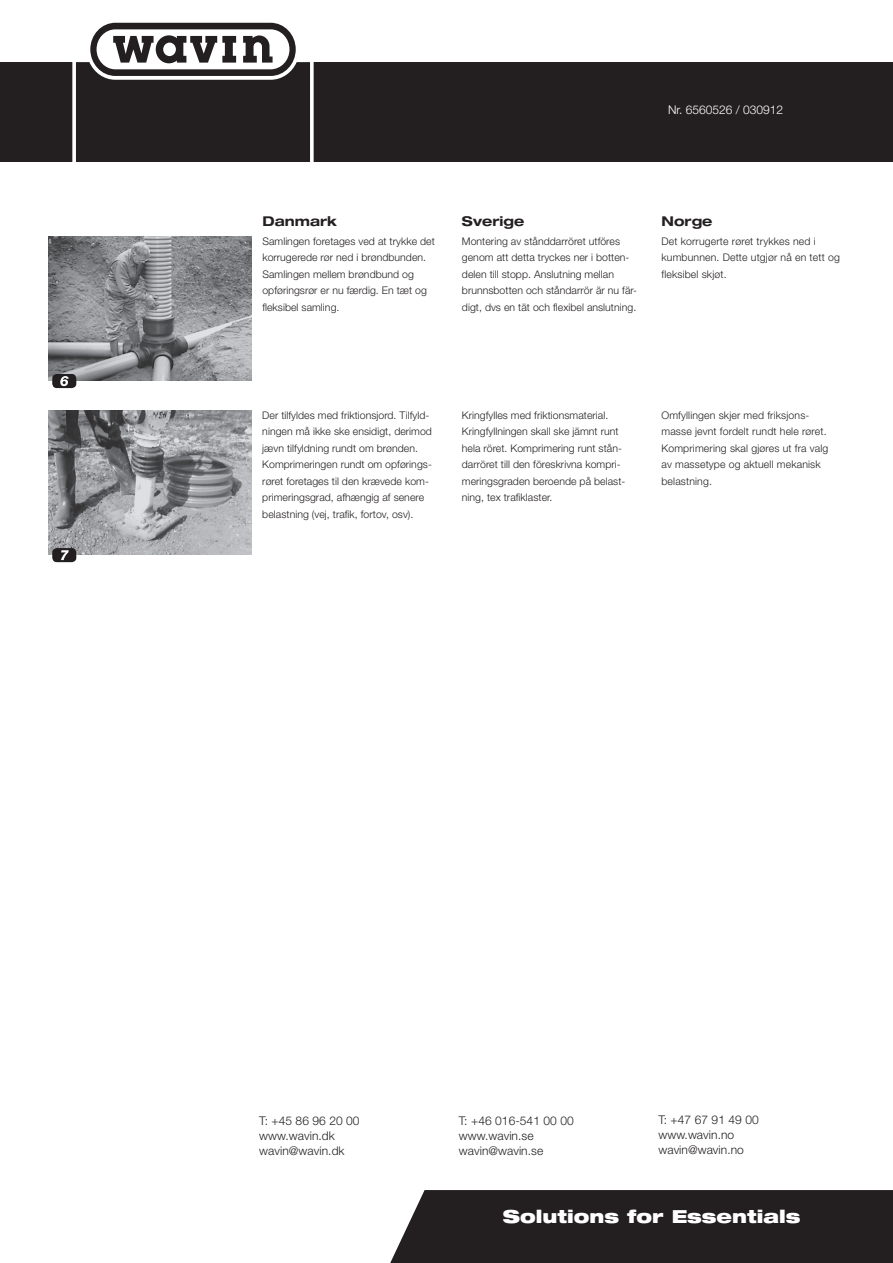
<style>
.page{position:relative;width:893px;height:1263px;background:#fff}
.page>*{position:absolute;margin:0;border:0;box-sizing:border-box;transform-origin:0 0}
.t1{font:900 expanded 18px "Helvetica Neue";color:#fff}
.Lande{font:700 expanded 13.5px "Helvetica Neue";letter-spacing:.005em;color:#231f20}
.Brød{font:300 12px "Helvetica Neue";letter-spacing:.005em;color:#231f20}
.t2{font:300 12px "Helvetica Neue";color:#fff}
.Brød-2{font:300 10.5px/16.5px "Helvetica Neue";letter-spacing:.005em;color:#231f20}
</style>
<div class="page">
<div style="left:0;top:62px;width:893px;height:99px;background:#231f20"></div>
<svg style="left:72px;top:22px;width:242px;height:139px"></svg>
<div style="left:390px;top:1190px;width:503px;height:73px;background:#231f20"></div>
<img style="left:48px;top:410px;width:204px;height:145px">
<div style="left:52px;top:548px;width:24px;height:14px;background:#231f20;border-radius:4px"></div>
<svg style="left:61px;top:550px;width:8px;height:10px"></svg>
<img style="left:48px;top:236px;width:204px;height:145px">
<div style="left:52px;top:374px;width:24px;height:14px;background:#231f20;border-radius:4px"></div>
<svg style="left:60px;top:376px;width:9px;height:10px"></svg>
<p class="t2" style="left:668px;top:102px;width:117px">Nr. 6560526 / 030912</p>
<p class="Lande" style="left:262px;top:213px;width:76px">Danmark</p>
<p class="Lande" style="left:462px;top:213px;width:64px">Sverige</p>
<p class="Lande" style="left:661px;top:213px;width:53px">Norge</p>
<p class="Brød-2" style="left:262px;top:232px;width:174px">Samlingen foretages ved at trykke det korrugerede rør ned i brøndbunden.<br>Samlingen mellem brøndbund og</p>
<p class="Brød-2" style="left:262px;top:282px;width:166px">opføringsrør er nu færdig. En tæt og fleksibel samling.</p>
<p class="Brød-2" style="left:462px;top:232px;width:169px">Montering av stånddarröret utföres genom att detta tryckes ner i botten&shy;delen till stopp. Anslutning mellan</p>
<p class="Brød-2" style="left:462px;top:282px;width:177px">brunnsbotten och ståndarrör är nu fär&shy;digt, dvs en tät och flexibel anslutning.</p>
<p class="Brød-2" style="left:661px;top:232px;width:180px">Det korrugerte røret trykkes ned i kumbunnen. Dette utgjør nå en tett og fleksibel skjøt.</p>
<p class="Brød-2" style="left:262px;top:407px;width:171px">Der tilfyldes med friktionsjord. Tilfyld&shy;ningen må ikke ske ensidigt, derimod jævn tilfyldning rundt om brønden.</p>
<p class="Brød-2" style="left:262px;top:456px;width:171px">Komprimeringen rundt om opførings&shy;røret foretages til den krævede kom&shy;primeringsgrad, afhængig af senere</p>
<p class="Brød-2" style="left:262px;top:506px;width:153px">belastning (vej, trafik, fortov, osv).</p>
<p class="Brød-2" style="left:462px;top:407px;width:148px">Kringfylles med friktionsmaterial.</p>
<p class="Brød-2" style="left:462px;top:423px;width:165px">Kringfyllningen skall ske jämnt runt hela röret. Komprimering runt stån&shy;darröret till den föreskrivna kompri&shy;meringsgraden beroende på belast&shy;ning, tex trafiklaster.</p>
<p class="Brød-2" style="left:661px;top:407px;width:168px">Omfyllingen skjer med friksjons&shy;masse jevnt fordelt rundt hele røret.<br>Komprimering skal gjøres ut fra valg av massetype og aktuell mekanisk</p>
<p class="Brød-2" style="left:661px;top:473px;width:52px">belastning.</p>
<p class="Brød" style="left:259px;top:1113px;width:102px">T: +45 86 96 20 00</p>
<p class="Brød" style="left:259px;top:1128px;width:77px">www.wavin.dk</p>
<p class="Brød" style="left:259px;top:1143px;width:87px">wavin@wavin.dk</p>
<p class="Brød" style="left:459px;top:1113px;width:116px">T: +46 016-541 00 00</p>
<p class="Brød" style="left:459px;top:1128px;width:76px">www.wavin.se</p>
<p class="Brød" style="left:459px;top:1143px;width:86px">wavin@wavin.se</p>
<p class="Brød" style="left:658px;top:1113px;width:102px">T: +47 67 91 49 00</p>
<p class="Brød" style="left:658px;top:1128px;width:77px">www.wavin.no</p>
<p class="Brød" style="left:658px;top:1143px;width:87px">wavin@wavin.no</p>
<h1 class="t1" style="left:503px;top:1205px;width:299px">Solutions for Essentials</h1>
</div>
